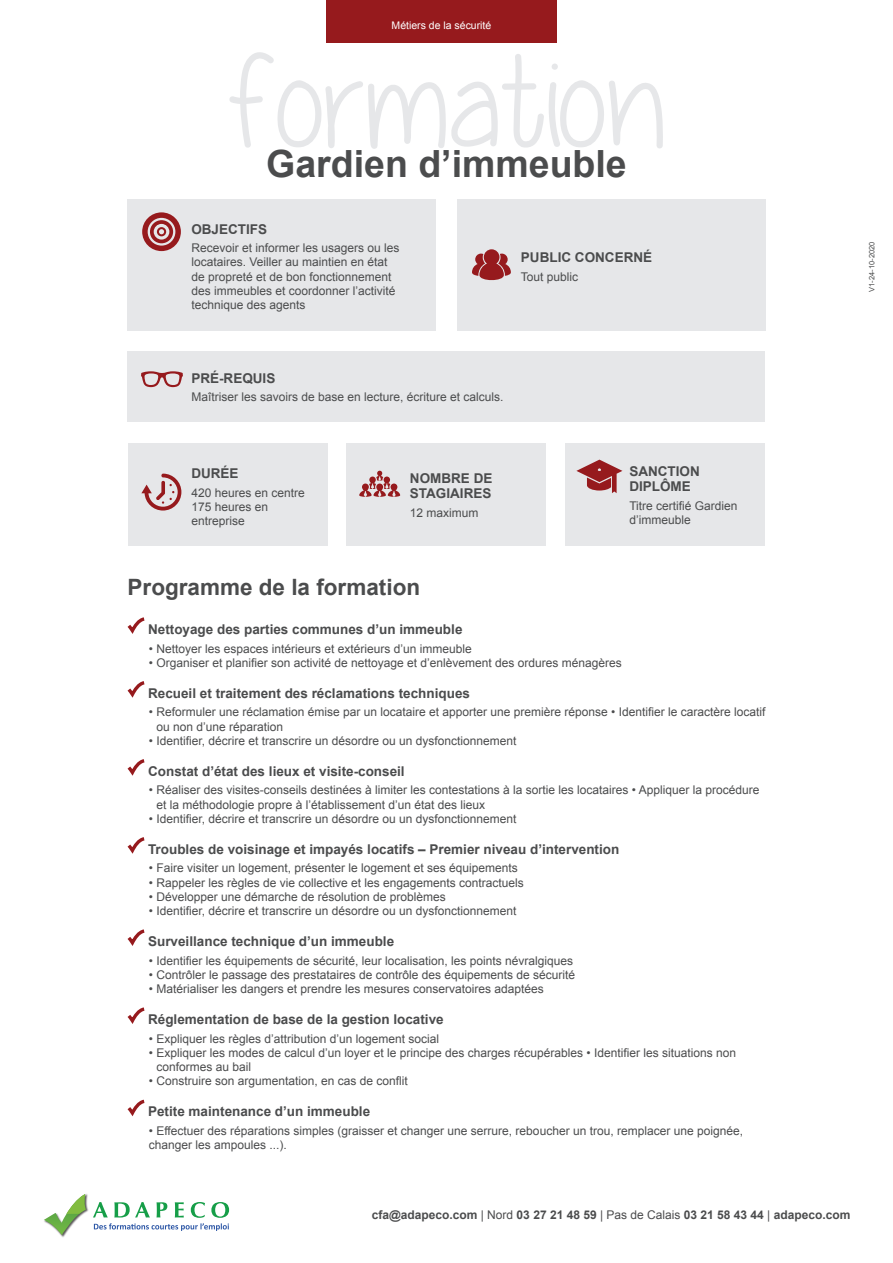
<style>
.page{position:relative;width:893px;height:1263px;background:#fff}
.page>*{position:absolute;margin:0;border:0;box-sizing:border-box;transform-origin:0 0}
.t1{font:129px "Yummy Cupcakes";color:#e6e7e9}
.t2{font:700 37.5px "Arial";color:#4b4c4d}
.t3{font:700 22.5px "Arial";color:#4b4c4d}
.t4{font:700 13.5px/15px "Arial";color:#4b4c4d}
.t5{font:12px/14.2px "Arial";color:#4b4c4d}
.t6{font:700 12px "Arial";color:#4b4c4d}
.t7{font:10.5px "Arial";color:#fff}
.t8{font:7.5px "Arial";color:#4b4c4d}
.s1{font-weight:400}
</style>
<div class="page">
<div style="left:326px;top:0;width:231px;height:43px;background:#961a1d"></div>
<svg style="left:93px;top:1202px;width:136px;height:29px"></svg>
<img style="left:60px;top:1194px;width:29px;height:43px">
<svg style="left:44px;top:1194px;width:42px;height:41px"></svg>
<svg style="left:127px;top:617px;width:18px;height:17px"></svg>
<svg style="left:127px;top:681px;width:18px;height:17px"></svg>
<svg style="left:127px;top:759px;width:18px;height:17px"></svg>
<svg style="left:127px;top:837px;width:18px;height:17px"></svg>
<svg style="left:127px;top:929px;width:18px;height:17px"></svg>
<svg style="left:127px;top:1007px;width:18px;height:17px"></svg>
<svg style="left:127px;top:1099px;width:18px;height:18px"></svg>
<div style="left:128px;top:199px;width:308px;height:131px;background:#e6e7e9"></div>
<div style="left:457px;top:199px;width:308px;height:131px;background:#e6e7e9"></div>
<svg style="left:142px;top:212px;width:39px;height:39px"></svg>
<svg style="left:472px;top:249px;width:39px;height:32px"></svg>
<div style="left:128px;top:352px;width:637px;height:70px;background:#e6e7e9"></div>
<svg style="left:141px;top:371px;width:42px;height:16px"></svg>
<div style="left:128px;top:444px;width:199px;height:102px;background:#e6e7e9"></div>
<div style="left:346px;top:444px;width:200px;height:102px;background:#e6e7e9"></div>
<div style="left:566px;top:444px;width:199px;height:102px;background:#e6e7e9"></div>
<svg style="left:141px;top:474px;width:40px;height:36px"></svg>
<svg style="left:359px;top:471px;width:41px;height:26px"></svg>
<svg style="left:576px;top:460px;width:46px;height:33px"></svg>
<p class="t7" style="left:392px;top:18px;width:101px">Métiers de la sécurité</p>
<h1 class="t1" style="left:227px;top:31px;width:440px">formation</h1>
<h2 class="t2" style="left:266px;top:139px;width:362px">Gardien d’immeuble</h2>
<p class="t4" style="left:191px;top:222px;width:77px">OBJECTIFS</p>
<p class="t5" style="left:191px;top:241px;width:210px">Recevoir et informer les usagers ou les locataires. Veiller au maintien en état de propreté et de bon fonctionnement des immeubles et coordonner l’activité technique des agents</p>
<p class="t4" style="left:521px;top:250px;width:133px">PUBLIC CONCERNÉ</p>
<p class="t5" style="left:521px;top:269px;width:59px">Tout public</p>
<p class="t4" style="left:191px;top:371px;width:86px">PRÉ-REQUIS</p>
<p class="t5" style="left:191px;top:390px;width:314px">Maîtriser les savoirs de base en lecture, écriture et calculs.</p>
<p class="t8" style="left:867px;top:292px;width:52px;rotate:-90deg">V1-24-10-2020</p>
<p class="t4" style="left:191px;top:466px;width:49px">DURÉE</p>
<p class="t5" style="left:191px;top:485px;width:115px">420 heures en centre<br>175 heures en entreprise</p>
<p class="t4" style="left:410px;top:471px;width:84px">NOMBRE DE<br>STAGIAIRES</p>
<p class="t5" style="left:410px;top:505px;width:70px">12 maximum</p>
<p class="t4" style="left:629px;top:464px;width:72px">SANCTION<br>DIPLÔME</p>
<p class="t5" style="left:629px;top:498px;width:110px">Titre certifié Gardien d’immeuble</p>
<h3 class="t3" style="left:128px;top:572px;width:294px">Programme de la formation</h3>
<p class="t4" style="left:148px;top:622px;width:316px">Nettoyage des parties communes d’un immeuble</p>
<p class="t5" style="left:149px;top:641px;width:324px">• Nettoyer les espaces intérieurs et extérieurs d’un immeuble</p>
<p class="t5" style="left:149px;top:656px;width:475px">• Organiser et planifier son activité de nettoyage et d’enlèvement des ordures ménagères</p>
<p class="t4" style="left:148px;top:686px;width:323px">Recueil et traitement des réclamations techniques</p>
<p class="t5" style="left:156px;top:705px;width:611px;text-indent:-8px">• Reformuler une réclamation émise par un locataire et apporter une première réponse • Identifier le caractère locatif ou non d’une réparation</p>
<p class="t5" style="left:149px;top:734px;width:369px">• Identifier, décrire et transcrire un désordre ou un dysfonctionnement</p>
<p class="t4" style="left:148px;top:764px;width:258px">Constat d’état des lieux et visite-conseil</p>
<p class="t5" style="left:156px;top:783px;width:605px;text-indent:-8px">• Réaliser des visites-conseils destinées à limiter les contestations à la sortie les locataires • Appliquer la procédure et la méthodologie propre à l’établissement d’un état des lieux</p>
<p class="t5" style="left:149px;top:812px;width:369px">• Identifier, décrire et transcrire un désordre ou un dysfonctionnement</p>
<p class="t4" style="left:148px;top:842px;width:473px">Troubles de voisinage et impayés locatifs – Premier niveau d’intervention</p>
<p class="t5" style="left:149px;top:861px;width:371px">• Faire visiter un logement, présenter le logement et ses équipements</p>
<p class="t5" style="left:149px;top:875px;width:377px">• Rappeler les règles de vie collective et les engagements contractuels</p>
<p class="t5" style="left:149px;top:890px;width:298px">• Développer une démarche de résolution de problèmes</p>
<p class="t5" style="left:149px;top:904px;width:369px">• Identifier, décrire et transcrire un désordre ou un dysfonctionnement</p>
<p class="t4" style="left:148px;top:934px;width:248px">Surveillance technique d’un immeuble</p>
<p class="t5" style="left:149px;top:953px;width:426px">• Identifier les équipements de sécurité, leur localisation, les points névralgiques</p>
<p class="t5" style="left:149px;top:968px;width:428px">• Contrôler le passage des prestataires de contrôle des équipements de sécurité</p>
<p class="t5" style="left:149px;top:982px;width:397px">• Matérialiser les dangers et prendre les mesures conservatoires adaptées</p>
<p class="t4" style="left:148px;top:1012px;width:297px">Réglementation de base de la gestion locative</p>
<p class="t5" style="left:149px;top:1031px;width:292px">• Expliquer les règles d’attribution d’un logement social</p>
<p class="t5" style="left:156px;top:1046px;width:581px;text-indent:-8px">• Expliquer les modes de calcul d’un loyer et le principe des charges récupérables • Identifier les situations non conformes au bail</p>
<p class="t5" style="left:149px;top:1074px;width:260px">• Construire son argumentation, en cas de conflit</p>
<p class="t4" style="left:148px;top:1104px;width:224px">Petite maintenance d’un immeuble</p>
<p class="t5" style="left:149px;top:1124px;width:596px">• Effectuer des réparations simples (graisser et changer une serrure, reboucher un trou, remplacer une poignée, changer les ampoules ...).</p>
<p class="t6" style="left:372px;top:1207px;width:480px">cfa@adapeco.com <span class="s1">| Nord</span> 03 27 21 48 59 <span class="s1">| Pas de Calais</span> 03 21 58 43 44 <span class="s1">|</span> adapeco.com</p>
</div>
